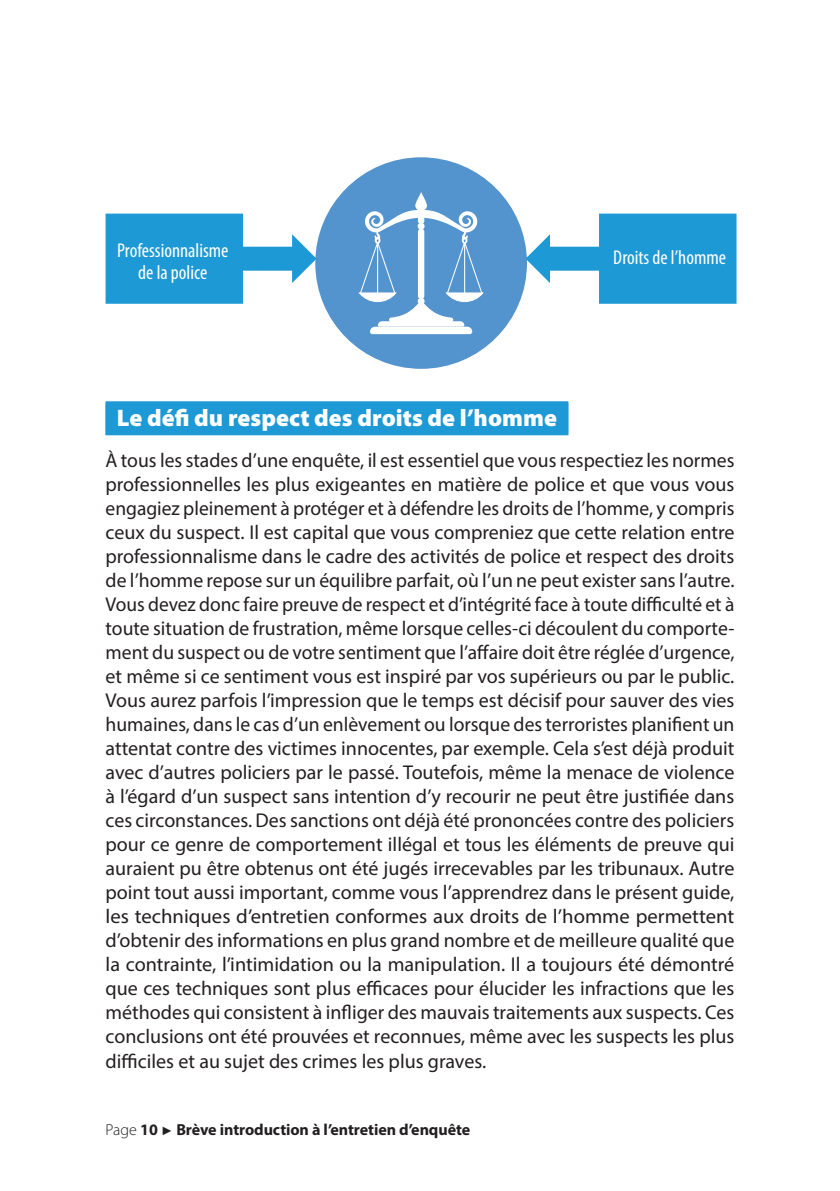
<style>
.page{position:relative;width:840px;height:1191px;background:#fff}
.page>*{position:absolute;margin:0;border:0;box-sizing:border-box;transform-origin:0 0}
.t1{font:900 24px "Myriad Pro";color:#fff}
.t2{font:20px/24px "Myriad Pro";color:#231f20;text-align:justify}
.t3{font:condensed 20px/22px "Myriad Pro";color:#fff;text-align:center}
.t4{font:700 16px "Myriad Pro";letter-spacing:-.005em;color:#231f20}
.s1{font-weight:300}
.s2{font-family:"Arial";font-weight:400;font-size:12px}
</style>
<div class="page">
<div style="left:105px;top:401px;width:463px;height:34px;background:#1d99d6"></div>
<div style="left:315px;top:157px;width:211px;height:212px;background:#5394cf;border-radius:50%"></div>
<svg style="left:415px;top:192px;width:11px;height:19px"></svg>
<svg style="left:359px;top:210px;width:124px;height:124px"></svg>
<svg style="left:105px;top:214px;width:211px;height:90px"></svg>
<div style="left:107px;top:223px;width:134px;height:72px;background:#1d99d6"></div>
<svg style="left:525px;top:214px;width:211px;height:90px"></svg>
<div style="left:600px;top:223px;width:134px;height:72px;background:#1d99d6"></div>
<p class="t3" style="left:117px;top:239px;width:113px">Professionnalisme de la police</p>
<p class="t3" style="left:613px;top:246px;width:114px">Droits de l’homme</p>
<p class="t1" style="left:117px;top:402px;width:441px">Le défi du respect des droits de l’homme</p>
<p class="t2" style="left:105px;top:448px;width:630px">À tous les stades d’une enquête, il est essentiel que vous respectiez les normes professionnelles les plus exigeantes en matière de police et que vous vous engagiez pleinement à protéger et à défendre les droits de l’homme, y compris ceux du suspect. Il est capital que vous compreniez que cette relation entre professionnalisme dans le cadre des activités de police et respect des droits de l’homme repose sur un équilibre parfait, où l’un ne peut exister sans l’autre.<br>Vous devez donc faire preuve de respect et d’intégrité face à toute difficulté et à toute situation de frustration, même lorsque celles-ci découlent du comporte&shy;ment du suspect ou de votre sentiment que l’affaire doit être réglée d’urgence, et même si ce sentiment vous est inspiré par vos supérieurs ou par le public.<br>Vous aurez parfois l’impression que le temps est décisif pour sauver des vies humaines, dans le cas d’un enlèvement ou lorsque des terroristes planifient un attentat contre des victimes innocentes, par exemple. Cela s’est déjà produit avec d’autres policiers par le passé. Toutefois, même la menace de violence à l’égard d’un suspect sans intention d’y recourir ne peut être justifiée dans ces circonstances. Des sanctions ont déjà été prononcées contre des policiers pour ce genre de comportement illégal et tous les éléments de preuve qui auraient pu être obtenus ont été jugés irrecevables par les tribunaux. Autre point tout aussi important, comme vous l’apprendrez dans le présent guide, les techniques d’entretien conformes aux droits de l’homme permettent d’obtenir des informations en plus grand nombre et de meilleure qualité que la contrainte, l’intimidation ou la manipulation. Il a toujours été démontré que ces techniques sont plus efficaces pour élucider les infractions que les méthodes qui consistent à infliger des mauvais traitements aux suspects. Ces conclusions ont été prouvées et reconnues, même avec les suspects les plus difficiles et au sujet des crimes les plus graves.</p>
<p class="t4" style="left:105px;top:1119px;width:366px"><span class="s1">Page</span> 10 <span class="s2">►</span> Brève introduction à l’entretien d’enquête</p>
</div>
